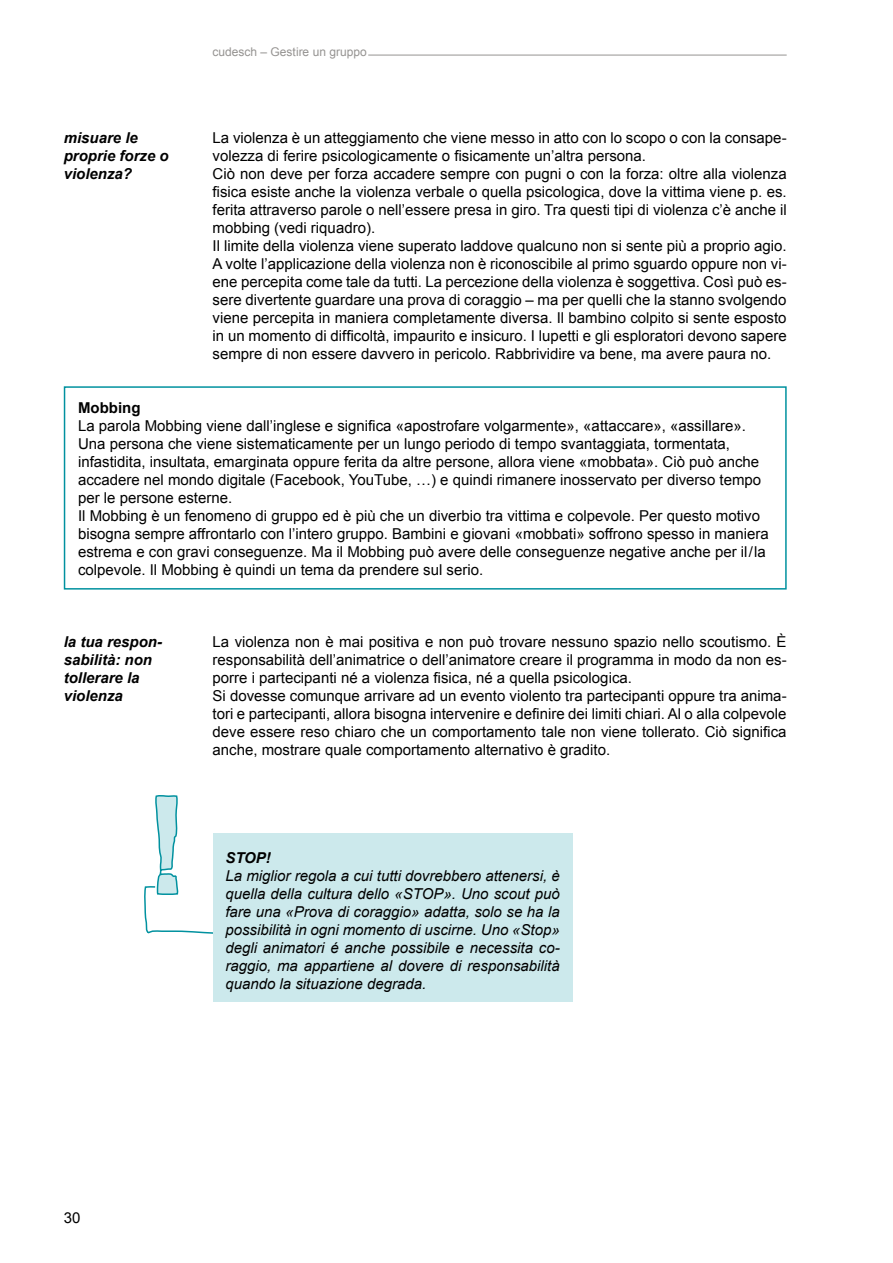
<style>
.page{position:relative;width:893px;height:1263px;background:#fff}
.page>*{position:absolute;margin:0;border:0;box-sizing:border-box;transform-origin:0 0}
.t1{font:15px/18px "Arial";color:#000}
.t2{font:italic 15px/18px "Arial";color:#000;text-align:justify}
.t3{font:italic 700 15px/18px "Arial";color:#000}
.t4{font:700 15px "Arial";color:#000}
.t5{font:12px "Arial";color:#959391}
</style>
<div class="page">
<hr style="left:368px;top:55px;width:419px;height:1px;background:#959391">
<div style="left:64px;top:386px;width:723px;height:204px;border:2px solid #00919f"></div>
<svg style="left:144px;top:795px;width:69px;height:139px"></svg>
<div style="left:213px;top:833px;width:360px;height:169px;background:#cce9ec"></div>
<p class="t3" style="left:64px;top:130px;width:107px">misuare le proprie forze o violenza?</p>
<p class="t5" style="left:213px;top:43px;width:156px">cudesch – Gestire un gruppo</p>
<p class="t1" style="left:213px;top:129px;width:576px">La violenza è un atteggiamento che viene messo in atto con lo scopo o con la consape&shy;volezza di ferire psicologicamente o fisicamente un’altra persona.<br>Ciò non deve per forza accadere sempre con pugni o con la forza: oltre alla violenza fisica esiste anche la violenza verbale o quella psicologica, dove la vittima viene p. es. ferita attraverso parole o nell’essere presa in giro. Tra questi tipi di violenza c’è anche il mobbing (vedi riquadro).<br>Il limite della violenza viene superato laddove qualcuno non si sente più a proprio agio.<br>A volte l’applicazione della violenza non è riconoscibile al primo sguardo oppure non vi&shy;ene percepita come tale da tutti. La percezione della violenza è soggettiva. Così può es&shy;sere divertente guardare una prova di coraggio – ma per quelli che la stanno svolgendo viene percepita in maniera completamente diversa. Il bambino colpito si sente esposto in un momento di difficoltà, impaurito e insicuro. I lupetti e gli esploratori devono sapere sempre di non essere davvero in pericolo. Rabbrividire va bene, ma avere paura no.</p>
<p class="t4" style="left:78px;top:398px;width:64px">Mobbing</p>
<p class="t1" style="left:78px;top:417px;width:692px">La parola Mobbing viene dall’inglese e significa «apostrofare volgarmente», «attaccare», «assillare».<br>Una persona che viene sistematicamente per un lungo periodo di tempo svantaggiata, tormentata, infastidita, insultata, emarginata oppure ferita da altre persone, allora viene «mobbata». Ciò può anche accadere nel mondo digitale (Facebook, YouTube, …) e quindi rimanere inosservato per diverso tempo per le persone esterne.<br>Il Mobbing è un fenomeno di gruppo ed è più che un diverbio tra vittima e colpevole. Per questo motivo bisogna sempre affrontarlo con l’intero gruppo. Bambini e giovani «mobbati» soffrono spesso in maniera estrema e con gravi conseguenze. Ma il Mobbing può avere delle conseguenze negative anche per il/la colpevole. Il Mobbing è quindi un tema da prendere sul serio.</p>
<p class="t3" style="left:64px;top:634px;width:100px">la tua respon&shy;sabilità: non tollerare la violenza</p>
<p class="t1" style="left:213px;top:633px;width:576px">La violenza non è mai positiva e non può trovare nessuno spazio nello scoutismo. È responsabilità dell’animatrice o dell’animatore creare il programma in modo da non es&shy;porre i partecipanti né a violenza fisica, né a quella psicologica.<br>Si dovesse comunque arrivare ad un evento violento tra partecipanti oppure tra anima&shy;tori e partecipanti, allora bisogna intervenire e definire dei limiti chiari. Al o alla colpevole deve essere reso chiaro che un comportamento tale non viene tollerato. Ciò significa anche, mostrare quale comportamento alternativo è gradito.</p>
<p class="t3" style="left:225px;top:850px;width:47px">STOP!</p>
<p class="t2" style="left:225px;top:867px;width:336px">La miglior regola a cui tutti dovrebbero attenersi, è quella della cultura dello «STOP». Uno scout può fare una «Prova di coraggio» adatta, solo se ha la possibilità in ogni momento di uscirne. Uno «Stop» degli animatori é anche possibile e necessita co&shy;raggio, ma appartiene al dovere di responsabilità quando la situazione degrada.</p>
<p class="t1" style="left:64px;top:1209px;width:18px">30</p>
</div>
